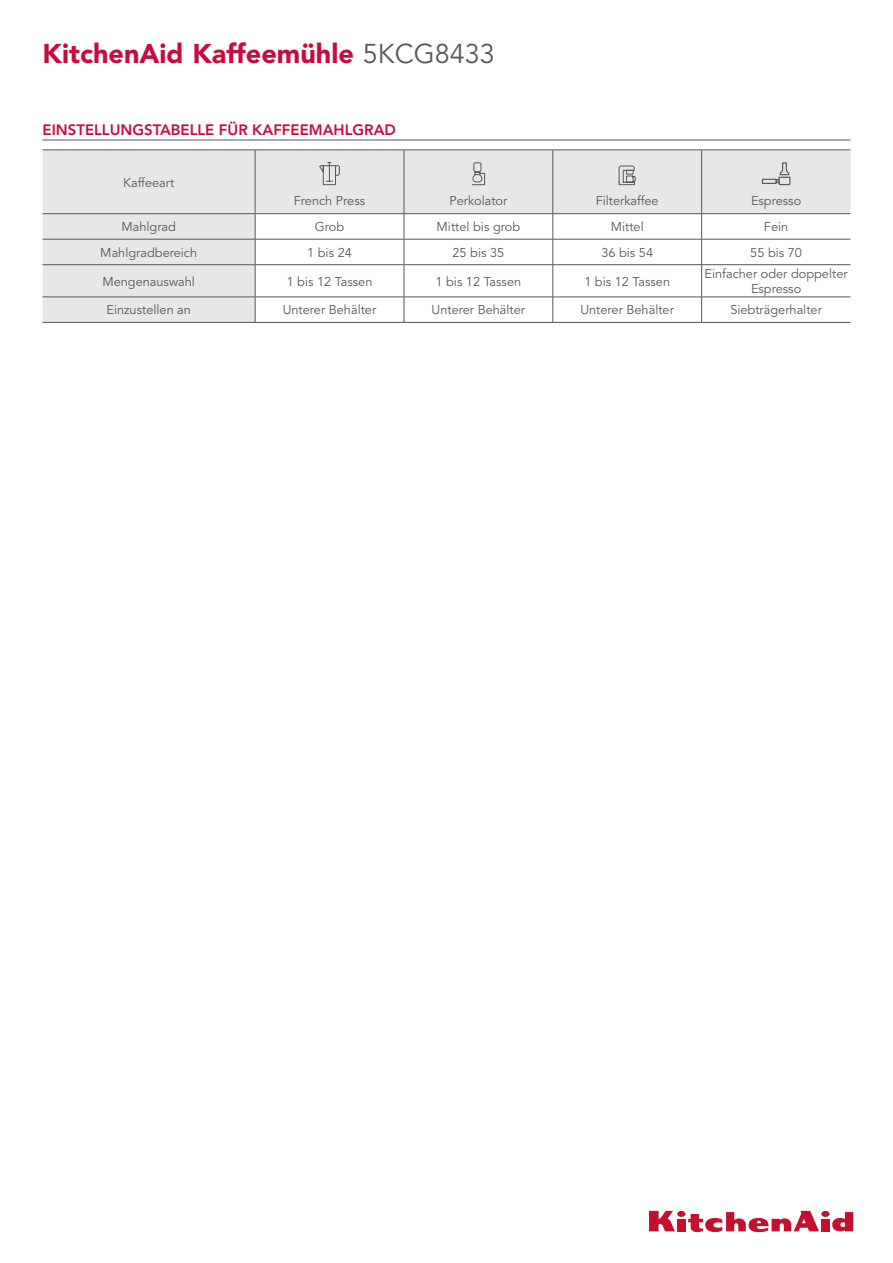
<style>
.page{position:relative;width:893px;height:1263px;background:#fff}
.page>*{position:absolute;margin:0;border:0;box-sizing:border-box;transform-origin:0 0}
.Titre_verso{font:900 27px "Avenir LT Std";color:#c80b3e}
.Tab_Tech_Titre{font:800 15px "Avenir LT Std";color:#c80b3e}
.Tab_Tech_8_5_table{font:12.75px/15.8px "Avenir LT Std";color:#57585a;text-align:center}
.s1{font-weight:400;color:#57585a}
</style>
<div class="page">
<div style="left:677px;top:1219px;width:8px;height:12px;background:#c3102f"></div>
<div style="left:677px;top:1211px;width:8px;height:6px;background:#c3102f;border-radius:50%"></div>
<div style="left:821px;top:1219px;width:8px;height:12px;background:#c3102f"></div>
<div style="left:821px;top:1211px;width:8px;height:6px;background:#c3102f;border-radius:50%"></div>
<svg style="left:649px;top:1211px;width:26px;height:20px"></svg>
<svg style="left:688px;top:1211px;width:131px;height:21px"></svg>
<svg style="left:832px;top:1212px;width:21px;height:19px"></svg>
<hr style="left:43px;top:140px;width:807px;height:1px;background:#57585a">
<svg style="left:43px;top:151px;width:807px;height:171px;fill:#e6e7e9"></svg>
<hr style="left:43px;top:150px;width:212px;height:1px;background:#57585a">
<hr style="left:255px;top:150px;width:149px;height:1px;background:#57585a">
<hr style="left:404px;top:150px;width:149px;height:1px;background:#57585a">
<hr style="left:553px;top:150px;width:149px;height:1px;background:#57585a">
<hr style="left:702px;top:150px;width:148px;height:1px;background:#57585a">
<hr style="left:43px;top:213px;width:212px;height:1px;background:#57585a">
<hr style="left:255px;top:213px;width:149px;height:1px;background:#57585a">
<hr style="left:404px;top:213px;width:149px;height:1px;background:#57585a">
<hr style="left:553px;top:213px;width:148px;height:1px;background:#57585a">
<hr style="left:702px;top:213px;width:148px;height:1px;background:#57585a">
<hr style="left:43px;top:239px;width:212px;height:1px;background:#57585a">
<hr style="left:255px;top:239px;width:149px;height:1px;background:#57585a">
<hr style="left:404px;top:239px;width:149px;height:1px;background:#57585a">
<hr style="left:553px;top:239px;width:148px;height:1px;background:#57585a">
<hr style="left:702px;top:239px;width:148px;height:1px;background:#57585a">
<hr style="left:43px;top:264px;width:212px;height:1px;background:#57585a">
<hr style="left:255px;top:264px;width:149px;height:1px;background:#57585a">
<hr style="left:404px;top:264px;width:149px;height:1px;background:#57585a">
<hr style="left:553px;top:264px;width:148px;height:1px;background:#57585a">
<hr style="left:702px;top:264px;width:148px;height:1px;background:#57585a">
<hr style="left:43px;top:297px;width:212px;height:1px;background:#57585a">
<hr style="left:255px;top:297px;width:149px;height:1px;background:#57585a">
<hr style="left:404px;top:297px;width:149px;height:1px;background:#57585a">
<hr style="left:553px;top:297px;width:148px;height:1px;background:#57585a">
<hr style="left:702px;top:297px;width:148px;height:1px;background:#57585a">
<hr style="left:43px;top:322px;width:212px;height:1px;background:#57585a">
<hr style="left:255px;top:322px;width:149px;height:1px;background:#57585a">
<hr style="left:404px;top:322px;width:149px;height:1px;background:#57585a">
<hr style="left:553px;top:322px;width:149px;height:1px;background:#57585a">
<hr style="left:702px;top:322px;width:148px;height:1px;background:#57585a">
<hr style="left:255px;top:150px;width:1px;height:64px;background:#57585a">
<hr style="left:404px;top:150px;width:1px;height:64px;background:#57585a">
<hr style="left:553px;top:150px;width:1px;height:64px;background:#57585a">
<hr style="left:701px;top:150px;width:1px;height:64px;background:#57585a">
<svg style="left:255px;top:214px;width:1px;height:51px"></svg>
<svg style="left:404px;top:214px;width:1px;height:51px"></svg>
<svg style="left:553px;top:214px;width:1px;height:51px"></svg>
<svg style="left:701px;top:214px;width:1px;height:51px"></svg>
<hr style="left:255px;top:265px;width:1px;height:32px;background:#57585a">
<hr style="left:404px;top:265px;width:1px;height:32px;background:#57585a">
<hr style="left:553px;top:265px;width:1px;height:32px;background:#57585a">
<hr style="left:701px;top:265px;width:1px;height:32px;background:#57585a">
<svg style="left:255px;top:297px;width:1px;height:25px"></svg>
<svg style="left:404px;top:297px;width:1px;height:25px"></svg>
<svg style="left:553px;top:297px;width:1px;height:25px"></svg>
<svg style="left:701px;top:297px;width:1px;height:25px"></svg>
<svg style="left:318px;top:162px;width:22px;height:24px"></svg>
<svg style="left:471px;top:162px;width:15px;height:24px"></svg>
<svg style="left:618px;top:159px;width:18px;height:39px"></svg>
<svg style="left:761px;top:162px;width:30px;height:24px"></svg>
<p class="Titre_verso" style="left:43px;top:37px;width:454px">KitchenAid Kaffeemühle <span class="s1">5KCG8433</span></p>
<p class="Tab_Tech_Titre" style="left:43px;top:121px;width:355px">EINSTELLUNGSTABELLE FÜR KAFFEEMAHLGRAD</p>
<p class="Tab_Tech_8_5_table" style="left:123px;top:175px;width:53px">Kaffeeart</p>
<p class="Tab_Tech_8_5_table" style="left:294px;top:193px;width:73px">French Press</p>
<p class="Tab_Tech_8_5_table" style="left:449px;top:193px;width:60px">Perkolator</p>
<p class="Tab_Tech_8_5_table" style="left:596px;top:193px;width:65px">Filterkaffee</p>
<p class="Tab_Tech_8_5_table" style="left:751px;top:193px;width:52px">Espresso</p>
<p class="Tab_Tech_8_5_table" style="left:121px;top:219px;width:56px">Mahlgrad</p>
<p class="Tab_Tech_8_5_table" style="left:315px;top:219px;width:31px">Grob</p>
<p class="Tab_Tech_8_5_table" style="left:437px;top:219px;width:85px">Mittel bis grob</p>
<p class="Tab_Tech_8_5_table" style="left:611px;top:219px;width:35px">Mittel</p>
<p class="Tab_Tech_8_5_table" style="left:764px;top:219px;width:26px">Fein</p>
<p class="Tab_Tech_8_5_table" style="left:100px;top:245px;width:98px">Mahlgradbereich</p>
<p class="Tab_Tech_8_5_table" style="left:307px;top:245px;width:46px">1 bis 24</p>
<p class="Tab_Tech_8_5_table" style="left:452px;top:245px;width:53px">25 bis 35</p>
<p class="Tab_Tech_8_5_table" style="left:601px;top:245px;width:53px">36 bis 54</p>
<p class="Tab_Tech_8_5_table" style="left:750px;top:245px;width:53px">55 bis 70</p>
<p class="Tab_Tech_8_5_table" style="left:102px;top:274px;width:94px">Mengenauswahl</p>
<p class="Tab_Tech_8_5_table" style="left:287px;top:274px;width:87px">1 bis 12 Tassen</p>
<p class="Tab_Tech_8_5_table" style="left:435px;top:274px;width:87px">1 bis 12 Tassen</p>
<p class="Tab_Tech_8_5_table" style="left:584px;top:274px;width:87px">1 bis 12 Tassen</p>
<p class="Tab_Tech_8_5_table" style="left:705px;top:266px;width:145px">Einfacher oder doppelter<br>Espresso</p>
<p class="Tab_Tech_8_5_table" style="left:106px;top:303px;width:86px">Einzustellen an</p>
<p class="Tab_Tech_8_5_table" style="left:283px;top:303px;width:95px">Unterer Behälter</p>
<p class="Tab_Tech_8_5_table" style="left:432px;top:303px;width:95px">Unterer Behälter</p>
<p class="Tab_Tech_8_5_table" style="left:580px;top:303px;width:95px">Unterer Behälter</p>
<p class="Tab_Tech_8_5_table" style="left:730px;top:303px;width:93px">Siebträgerhalter</p>
</div>
